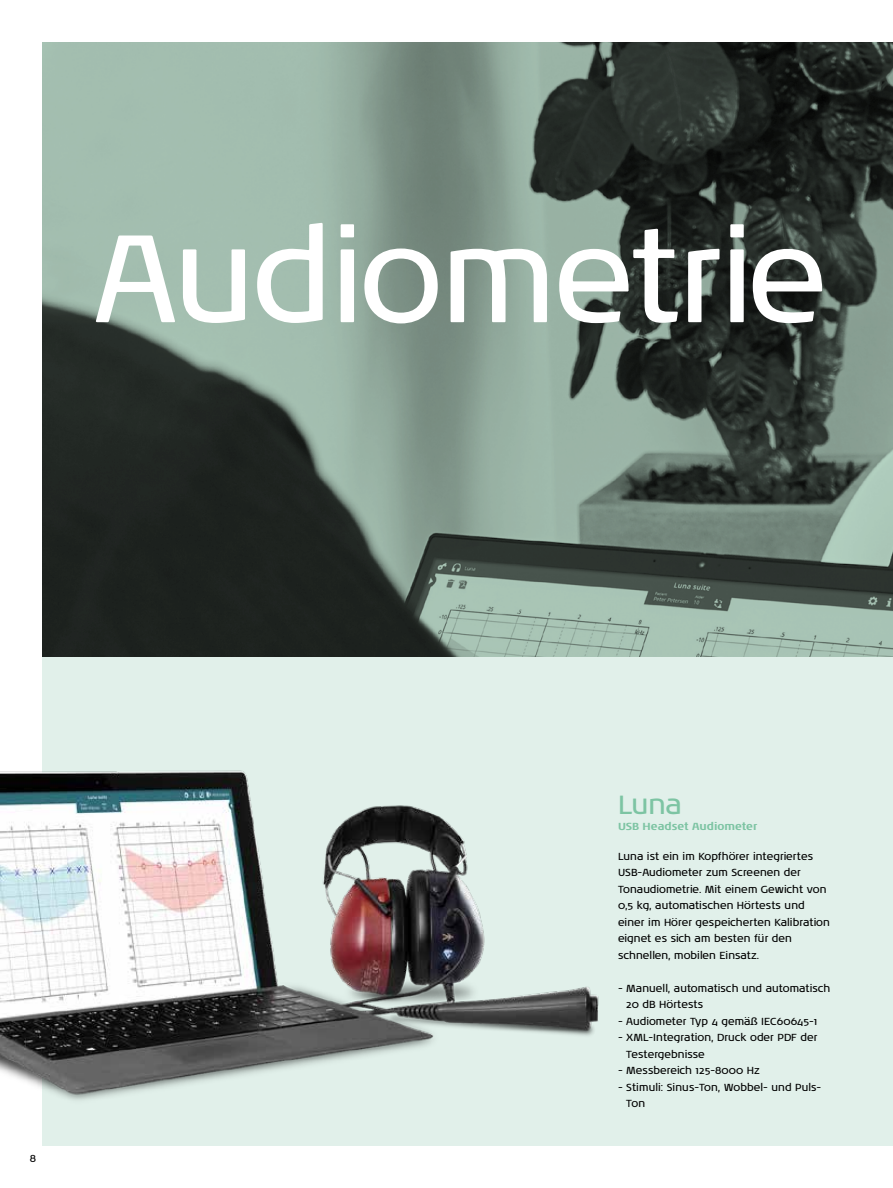
<style>
.page{position:relative;width:893px;height:1188px;background:#fff}
.page>*{position:absolute;margin:0;border:0;box-sizing:border-box;transform-origin:0 0}
.t1{font:127.5px "Noa LT Pro";letter-spacing:-.02em;color:#fff}
.t2{font:27px "Noa LT Pro";color:#7dc4a3}
.t3{font:10.5px/16.5px "Noa LT Pro";color:#000}
.t4{font:700 10.5px "Noa LT Pro";color:#7dc4a3}
</style>
<div class="page">
<div style="left:43px;top:657px;width:850px;height:488px;background:#e1f0ea"></div>
<svg style="left:43px;top:43px;width:850px;height:614px;background:#627269"></svg>
<img style="left:0;top:710px;width:637px;height:436px">
<h1 class="t1" style="left:94px;top:190px;width:736px">Audiometrie</h1>
<p class="t3" style="left:30px;top:1150px;width:8px">8</p>
<h2 class="t2" style="left:618px;top:786px;width:65px">Luna</h2>
<p class="t4" style="left:618px;top:819px;width:141px">USB Headset Audiometer</p>
<p class="t3" style="left:618px;top:848px;width:213px">Luna ist ein im Kopfhörer integriertes USB-Audiometer zum Screenen der Tonaudiometrie. Mit einem Gewicht von 0,5 kg, automatischen Hörtests und einer im Hörer gespeicherten Kalibration eignet es sich am besten für den schnellen, mobilen Einsatz.</p>
<p class="t3" style="left:626px;top:980px;width:206px;text-indent:-8px">- Manuell, automatisch und automatisch<br>20 dB Hörtests</p>
<p class="t3" style="left:618px;top:1013px;width:201px">- Audiometer Typ 4 gemäß IEC60645-1</p>
<p class="t3" style="left:626px;top:1029px;width:193px;text-indent:-8px">- XML-Integration, Druck oder PDF der<br>Testergebnisse</p>
<p class="t3" style="left:618px;top:1062px;width:143px">- Messbereich 125-8000 Hz</p>
<p class="t3" style="left:626px;top:1079px;width:197px;text-indent:-8px">- Stimuli: Sinus-Ton, Wobbel- und Puls-<br>Ton</p>
</div>
